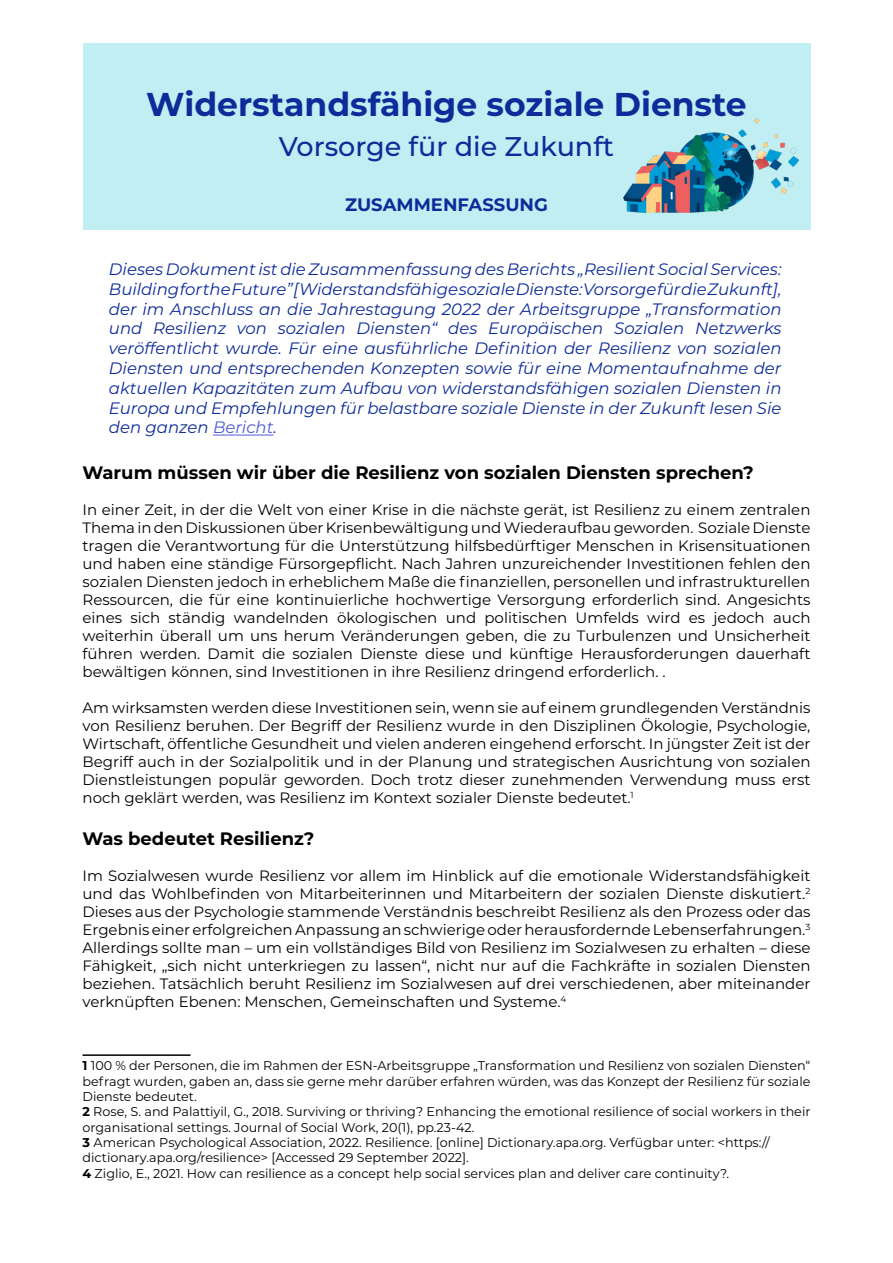
<style>
.page{position:relative;width:893px;height:1263px;background:#fff}
.page>*{position:absolute;margin:0;border:0;box-sizing:border-box;transform-origin:0 0}
.t1{font:700 33px "Montserrat";color:#0d2b99}
.t2{font:500 27px "Montserrat";color:#0d2b99}
.t3{font:700 18px "Montserrat";color:#000}
.t4{font:700 18px "Montserrat";color:#0d2b99}
.t5{font:italic 16.5px/19.8px "Montserrat";color:#0d2b99;text-align:justify}
.t6{font:15px/18px "Montserrat";color:#000;text-align:justify}
.t7{font:12.75px/15.3px "Montserrat";color:#000}
.s1{color:#4f5cd6}
.s2{font-weight:700}
</style>
<div class="page">
<div style="left:82px;top:43px;width:728px;height:186px;background:#c0eef2"></div>
<hr style="left:213px;top:435px;width:61px;height:1px;background:#4f5cd6">
<img style="left:624px;top:119px;width:174px;height:94px">
<hr style="left:82px;top:1054px;width:108px;height:2px;background:#000">
<h1 class="t1" style="left:146px;top:80px;width:602px">Widerstandsfähige soziale Dienste</h1>
<h2 class="t2" style="left:279px;top:128px;width:337px">Vorsorge für die Zukunft</h2>
<p class="t4" style="left:345px;top:192px;width:204px">ZUSAMMENFASSUNG</p>
<p class="t5" style="left:109px;top:259px;width:674px">Dieses Dokument ist die Zusammenfassung des Berichts „Resilient Social Services:<br>Building for the Future” [Widerstandsfähige soziale Dienste: Vorsorge für die Zukunft], der im Anschluss an die Jahrestagung 2022 der Arbeitsgruppe „Transformation und Resilienz von sozialen Diensten“ des Europäischen Sozialen Netzwerks veröffentlicht wurde. Für eine ausführliche Definition der Resilienz von sozialen Diensten und entsprechenden Konzepten sowie für eine Momentaufnahme der aktuellen Kapazitäten zum Aufbau von widerstandsfähigen sozialen Diensten in Europa und Empfehlungen für belastbare soziale Dienste in der Zukunft lesen Sie den ganzen <span class="s1">Bericht</span>.</p>
<p class="t3" style="left:82px;top:460px;width:673px">Warum müssen wir über die Resilienz von sozialen Diensten sprechen?</p>
<p class="t6" style="left:82px;top:500px;width:729px">In einer Zeit, in der die Welt von einer Krise in die nächste gerät, ist Resilienz zu einem zentralen Thema in den Diskussionen über Krisenbewältigung und Wiederaufbau geworden. Soziale Dienste tragen die Verantwortung für die Unterstützung hilfsbedürftiger Menschen in Krisensituationen und haben eine ständige Fürsorgepflicht. Nach Jahren unzureichender Investitionen fehlen den sozialen Diensten jedoch in erheblichem Maße die finanziellen, personellen und infrastrukturellen Ressourcen, die für eine kontinuierliche hochwertige Versorgung erforderlich sind. Angesichts eines sich ständig wandelnden ökologischen und politischen Umfelds wird es jedoch auch weiterhin überall um uns herum Veränderungen geben, die zu Turbulenzen und Unsicherheit führen werden. Damit die sozialen Dienste diese und künftige Herausforderungen dauerhaft bewältigen können, sind Investitionen in ihre Resilienz dringend erforderlich. .</p>
<p class="t6" style="left:82px;top:698px;width:729px">Am wirksamsten werden diese Investitionen sein, wenn sie auf einem grundlegenden Verständnis von Resilienz beruhen. Der Begriff der Resilienz wurde in den Disziplinen Ökologie, Psychologie, Wirtschaft, öffentliche Gesundheit und vielen anderen eingehend erforscht. In jüngster Zeit ist der Begriff auch in der Sozialpolitik und in der Planung und strategischen Ausrichtung von sozialen Dienstleistungen populär geworden. Doch trotz dieser zunehmenden Verwendung muss erst noch geklärt werden, was Resilienz im Kontext sozialer Dienste bedeutet.<sup>1</sup></p>
<p class="t3" style="left:82px;top:825px;width:234px">Was bedeutet Resilienz?</p>
<p class="t6" style="left:82px;top:866px;width:729px">Im Sozialwesen wurde Resilienz vor allem im Hinblick auf die emotionale Widerstandsfähigkeit und das Wohlbefinden von Mitarbeiterinnen und Mitarbeitern der sozialen Dienste diskutiert.<sup>2<br></sup>Dieses aus der Psychologie stammende Verständnis beschreibt Resilienz als den Prozess oder das Ergebnis einer erfolgreichen Anpassung an schwierige oder herausfordernde Lebenserfahrungen.<sup>3<br></sup>Allerdings sollte man – um ein vollständiges Bild von Resilienz im Sozialwesen zu erhalten – diese Fähigkeit, „sich nicht unterkriegen zu lassen“, nicht nur auf die Fachkräfte in sozialen Diensten beziehen. Tatsächlich beruht Resilienz im Sozialwesen auf drei verschiedenen, aber miteinander verknüpften Ebenen: Menschen, Gemeinschaften und Systeme.<sup>4</sup></p>
<p class="t7" style="left:82px;top:1058px;width:729px"><span class="s2">1</span> 100 % der Personen, die im Rahmen der ESN-Arbeitsgruppe „Transformation und Resilienz von sozialen Diensten“ befragt wurden, gaben an, dass sie gerne mehr darüber erfahren würden, was das Konzept der Resilienz für soziale Dienste bedeutet.<br><span class="s2">2</span> Rose, S. and Palattiyil, G., 2018. Surviving or thriving? Enhancing the emotional resilience of social workers in their organisational settings. Journal of Social Work, 20(1), pp.23-42.<br><span class="s2">3</span> American Psychological Association, 2022. Resilience. [online] Dictionary.apa.org. Verfügbar unter: &lt;https:// dictionary.apa.org/resilience&gt; [Accessed 29 September 2022].<br><span class="s2">4</span> Ziglio, E., 2021. How can resilience as a concept help social services plan and deliver care continuity?.</p>
</div>
